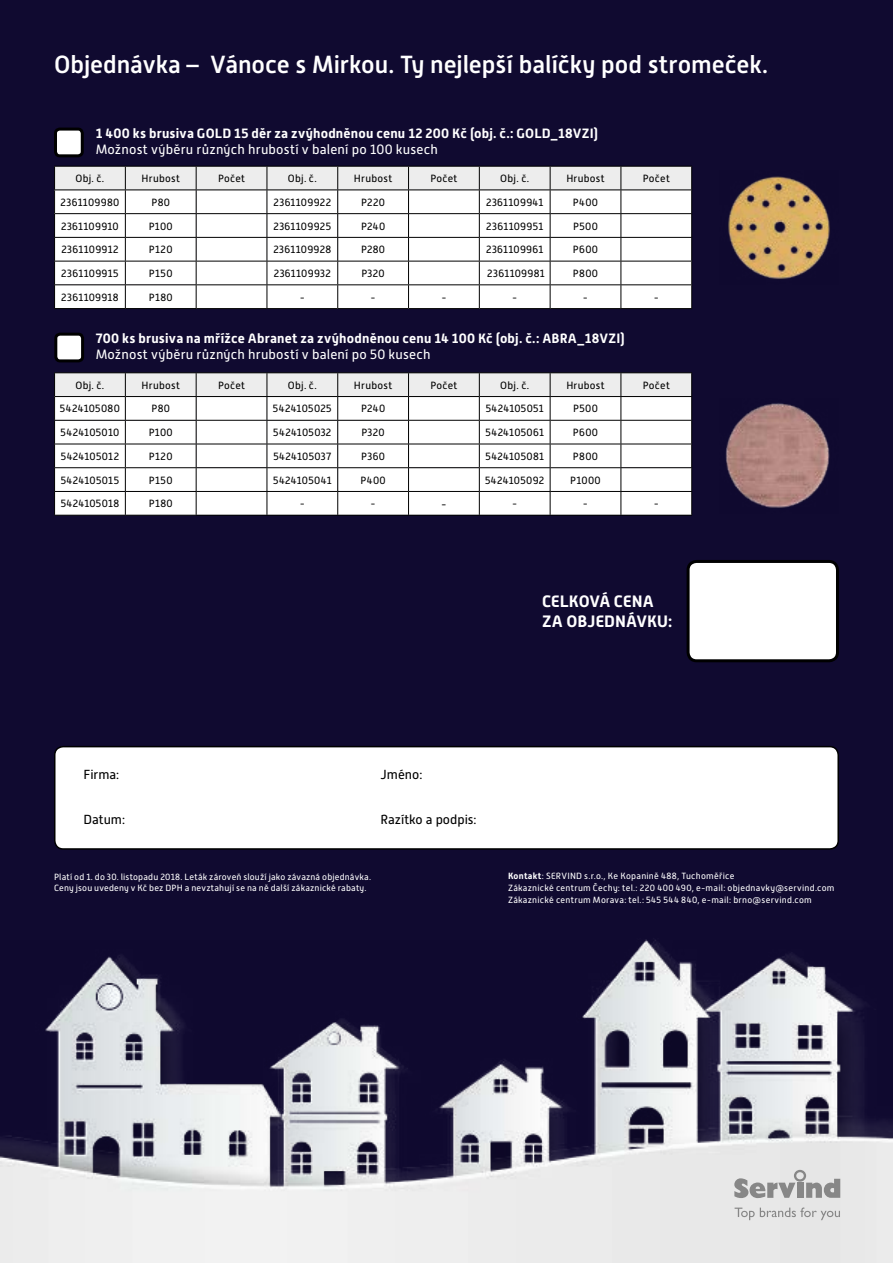
<style>
.page{position:relative;width:893px;height:1263px;background:#100a30}
.page>*{position:absolute;margin:0;border:0;box-sizing:border-box;transform-origin:0 0}
.t1{font:500 24.75px "Alwyn New";color:#fff}
.t2{font:700 16.5px/19.8px "Alwyn New";color:#fff}
.t3{font:700 13.5px "Alwyn New";letter-spacing:.015em;color:#fff}
.t4{font:13.5px "Alwyn New";letter-spacing:.015em;color:#fff}
.t5{font:13.2px "Alwyn New";color:#000}
.t6{font:11.25px "Alwyn New";color:#000}
.t7{font:10.5px "Alwyn New";letter-spacing:.03em;color:#000}
.t8{font:9px/12.1px "Alwyn New";letter-spacing:.025em;color:#fff}
.s1{font-weight:700}
</style>
<div class="page">
<img style="left:1px;top:939px;width:892px;height:324px">
<svg style="left:734px;top:1170px;width:106px;height:28px;background:#bebebe"></svg>
<svg style="left:735px;top:1207px;width:105px;height:13px"></svg>
<div style="left:55px;top:747px;width:783px;height:102px;background:#fff;border-radius:9px"></div>
<div style="left:54px;top:746px;width:785px;height:104px;border:2px solid #000;border-radius:9px"></div>
<div style="left:56px;top:334px;width:27px;height:27px;background:#fff;border-radius:4px"></div>
<div style="left:54px;top:333px;width:30px;height:29px;border:3px solid #000;border-radius:4px"></div>
<hr style="left:54px;top:372px;width:71px;height:1px;background:#000">
<hr style="left:125px;top:372px;width:71px;height:1px;background:#000">
<hr style="left:196px;top:372px;width:71px;height:1px;background:#000">
<hr style="left:267px;top:372px;width:71px;height:1px;background:#000">
<hr style="left:338px;top:372px;width:71px;height:1px;background:#000">
<hr style="left:409px;top:372px;width:70px;height:1px;background:#000">
<hr style="left:479px;top:372px;width:71px;height:1px;background:#000">
<hr style="left:550px;top:372px;width:71px;height:1px;background:#000">
<hr style="left:621px;top:372px;width:71px;height:1px;background:#000">
<svg style="left:54px;top:373px;width:638px;height:142px;background:#ededed"></svg>
<hr style="left:54px;top:515px;width:71px;height:1px;background:#000">
<hr style="left:125px;top:515px;width:71px;height:1px;background:#000">
<hr style="left:196px;top:515px;width:71px;height:1px;background:#000">
<hr style="left:267px;top:515px;width:71px;height:1px;background:#000">
<hr style="left:338px;top:515px;width:71px;height:1px;background:#000">
<hr style="left:409px;top:515px;width:70px;height:1px;background:#000">
<hr style="left:479px;top:515px;width:71px;height:1px;background:#000">
<hr style="left:550px;top:515px;width:71px;height:1px;background:#000">
<hr style="left:621px;top:515px;width:71px;height:1px;background:#000">
<hr style="left:196px;top:396px;width:71px;height:1px;background:#000">
<hr style="left:409px;top:396px;width:70px;height:1px;background:#000">
<hr style="left:621px;top:396px;width:71px;height:1px;background:#000">
<div style="left:55px;top:129px;width:27px;height:27px;background:#fff;border-radius:4px"></div>
<div style="left:54px;top:128px;width:30px;height:29px;border:3px solid #000;border-radius:4px"></div>
<svg style="left:54px;top:166px;width:638px;height:142px;background:#eaeaea"></svg>
<hr style="left:54px;top:308px;width:71px;height:1px;background:#000">
<hr style="left:125px;top:308px;width:71px;height:1px;background:#000">
<hr style="left:196px;top:308px;width:71px;height:1px;background:#000">
<hr style="left:267px;top:308px;width:71px;height:1px;background:#000">
<hr style="left:338px;top:308px;width:71px;height:1px;background:#000">
<hr style="left:409px;top:308px;width:70px;height:1px;background:#000">
<hr style="left:479px;top:308px;width:71px;height:1px;background:#000">
<hr style="left:550px;top:308px;width:71px;height:1px;background:#000">
<hr style="left:621px;top:308px;width:71px;height:1px;background:#000">
<hr style="left:196px;top:190px;width:71px;height:1px;background:#000">
<hr style="left:267px;top:190px;width:71px;height:1px;background:#000">
<hr style="left:338px;top:190px;width:71px;height:1px;background:#000">
<hr style="left:409px;top:190px;width:70px;height:1px;background:#000">
<hr style="left:621px;top:190px;width:71px;height:1px;background:#000">
<img style="left:728px;top:176px;width:102px;height:103px">
<img style="left:725px;top:403px;width:105px;height:105px">
<div style="left:688px;top:561px;width:149px;height:100px;background:#fff;border-radius:9px"></div>
<div style="left:687px;top:560px;width:152px;height:102px;border:3px solid #000;border-radius:9px"></div>
<h1 class="t1" style="left:54px;top:50px;width:716px">Objednávka – Vánoce s Mirkou. Ty nejlepší balíčky pod stromeček.</h1>
<p class="t3" style="left:96px;top:125px;width:504px">1 400 ks brusiva GOLD 15 děr za zvýhodněnou cenu 12 200 Kč (obj. č.: GOLD_18VZI)</p>
<p class="t4" style="left:96px;top:142px;width:344px">Možnost výběru různých hrubostí v balení po 100 kusech</p>
<p class="t7" style="left:76px;top:173px;width:30px">Obj. č.</p>
<p class="t7" style="left:142px;top:173px;width:40px">Hrubost</p>
<p class="t7" style="left:218px;top:173px;width:29px">Počet</p>
<p class="t7" style="left:288px;top:173px;width:30px">Obj. č.</p>
<p class="t7" style="left:354px;top:173px;width:40px">Hrubost</p>
<p class="t7" style="left:430px;top:173px;width:29px">Počet</p>
<p class="t7" style="left:500px;top:173px;width:30px">Obj. č.</p>
<p class="t7" style="left:566px;top:173px;width:40px">Hrubost</p>
<p class="t7" style="left:643px;top:173px;width:29px">Počet</p>
<p class="t7" style="left:61px;top:196px;width:60px">2361109980</p>
<p class="t7" style="left:151px;top:196px;width:20px">P80</p>
<p class="t7" style="left:273px;top:196px;width:59px">2361109922</p>
<p class="t7" style="left:361px;top:196px;width:25px">P220</p>
<p class="t7" style="left:486px;top:196px;width:59px">2361109941</p>
<p class="t7" style="left:573px;top:196px;width:27px">P400</p>
<p class="t7" style="left:61px;top:220px;width:59px">2361109910</p>
<p class="t7" style="left:149px;top:220px;width:26px">P100</p>
<p class="t7" style="left:273px;top:220px;width:59px">2361109925</p>
<p class="t7" style="left:361px;top:220px;width:26px">P240</p>
<p class="t7" style="left:486px;top:220px;width:58px">2361109951</p>
<p class="t7" style="left:573px;top:220px;width:26px">P500</p>
<p class="t7" style="left:61px;top:244px;width:59px">2361109912</p>
<p class="t7" style="left:149px;top:244px;width:25px">P120</p>
<p class="t7" style="left:273px;top:244px;width:59px">2361109928</p>
<p class="t7" style="left:361px;top:244px;width:26px">P280</p>
<p class="t7" style="left:486px;top:244px;width:59px">2361109961</p>
<p class="t7" style="left:573px;top:244px;width:27px">P600</p>
<p class="t7" style="left:61px;top:267px;width:59px">2361109915</p>
<p class="t7" style="left:149px;top:267px;width:25px">P150</p>
<p class="t7" style="left:274px;top:267px;width:59px">2361109932</p>
<p class="t7" style="left:361px;top:267px;width:25px">P320</p>
<p class="t7" style="left:487px;top:267px;width:59px">2361109981</p>
<p class="t7" style="left:573px;top:267px;width:27px">P800</p>
<p class="t7" style="left:61px;top:291px;width:59px">2361109918</p>
<p class="t7" style="left:149px;top:291px;width:25px">P180</p>
<p class="t7" style="left:300px;top:291px;width:7px">-</p>
<p class="t7" style="left:371px;top:291px;width:7px">-</p>
<p class="t7" style="left:441px;top:291px;width:7px">-</p>
<p class="t7" style="left:512px;top:291px;width:7px">-</p>
<p class="t7" style="left:583px;top:291px;width:7px">-</p>
<p class="t7" style="left:654px;top:291px;width:7px">-</p>
<p class="t3" style="left:96px;top:330px;width:531px">700 ks brusiva na mřížce Abranet za zvýhodněnou cenu 14 100 Kč (obj. č.: ABRA_18VZI)</p>
<p class="t4" style="left:96px;top:347px;width:336px">Možnost výběru různých hrubostí v balení po 50 kusech</p>
<p class="t7" style="left:76px;top:379px;width:30px">Obj. č.</p>
<p class="t7" style="left:142px;top:379px;width:40px">Hrubost</p>
<p class="t7" style="left:218px;top:379px;width:29px">Počet</p>
<p class="t7" style="left:288px;top:379px;width:30px">Obj. č.</p>
<p class="t7" style="left:354px;top:379px;width:40px">Hrubost</p>
<p class="t7" style="left:430px;top:379px;width:29px">Počet</p>
<p class="t7" style="left:500px;top:379px;width:30px">Obj. č.</p>
<p class="t7" style="left:566px;top:379px;width:40px">Hrubost</p>
<p class="t7" style="left:643px;top:379px;width:29px">Počet</p>
<p class="t7" style="left:60px;top:403px;width:61px">5424105080</p>
<p class="t7" style="left:151px;top:403px;width:20px">P80</p>
<p class="t7" style="left:273px;top:403px;width:60px">5424105025</p>
<p class="t7" style="left:361px;top:403px;width:26px">P240</p>
<p class="t7" style="left:486px;top:403px;width:60px">5424105051</p>
<p class="t7" style="left:573px;top:403px;width:26px">P500</p>
<p class="t7" style="left:61px;top:427px;width:60px">5424105010</p>
<p class="t7" style="left:149px;top:427px;width:26px">P100</p>
<p class="t7" style="left:273px;top:427px;width:60px">5424105032</p>
<p class="t7" style="left:361px;top:427px;width:25px">P320</p>
<p class="t7" style="left:485px;top:427px;width:60px">5424105061</p>
<p class="t7" style="left:573px;top:427px;width:27px">P600</p>
<p class="t7" style="left:61px;top:450px;width:60px">5424105012</p>
<p class="t7" style="left:149px;top:450px;width:25px">P120</p>
<p class="t7" style="left:273px;top:450px;width:59px">5424105037</p>
<p class="t7" style="left:361px;top:450px;width:25px">P360</p>
<p class="t7" style="left:485px;top:450px;width:60px">5424105081</p>
<p class="t7" style="left:573px;top:450px;width:27px">P800</p>
<p class="t7" style="left:61px;top:474px;width:60px">5424105015</p>
<p class="t7" style="left:149px;top:474px;width:25px">P150</p>
<p class="t7" style="left:273px;top:474px;width:60px">5424105041</p>
<p class="t7" style="left:361px;top:474px;width:27px">P400</p>
<p class="t7" style="left:485px;top:474px;width:61px">5424105092</p>
<p class="t7" style="left:570px;top:474px;width:32px">P1000</p>
<p class="t7" style="left:61px;top:498px;width:60px">5424105018</p>
<p class="t7" style="left:149px;top:498px;width:25px">P180</p>
<p class="t7" style="left:300px;top:498px;width:7px">-</p>
<p class="t7" style="left:371px;top:498px;width:7px">-</p>
<p class="t6" style="left:441px;top:497px;width:7px">-</p>
<p class="t7" style="left:512px;top:498px;width:7px">-</p>
<p class="t7" style="left:583px;top:498px;width:7px">-</p>
<p class="t7" style="left:654px;top:498px;width:7px">-</p>
<p class="t5" style="left:84px;top:767px;width:37px">Firma:</p>
<p class="t5" style="left:381px;top:767px;width:43px">Jméno:</p>
<p class="t5" style="left:84px;top:812px;width:43px">Datum:</p>
<p class="t5" style="left:381px;top:812px;width:98px">Razítko a podpis:</p>
<h2 class="t2" style="left:542px;top:592px;width:132px">CELKOVÁ CENA<br>ZA OBJEDNÁVKU:</h2>
<p class="t8" style="left:54px;top:871px;width:319px;line-height:11.2px">Platí od 1. do 30. listopadu 2018. Leták zároveň slouží jako závazná objednávka.<br>Ceny jsou uvedeny v Kč bez DPH a nevztahují se na ně další zákaznické rabaty.</p>
<p class="t8" style="left:508px;top:870px;width:328px"><span class="s1">Kontakt</span>: SERVIND s.r.o., Ke Kopanině 488, Tuchoměřice<br>Zákaznické centrum Čechy: tel.: 220 400 490, e-mail: objednavky@servind.com<br>Zákaznické centrum Morava: tel.: 545 544 840, e-mail: brno@servind.com</p>
</div>
